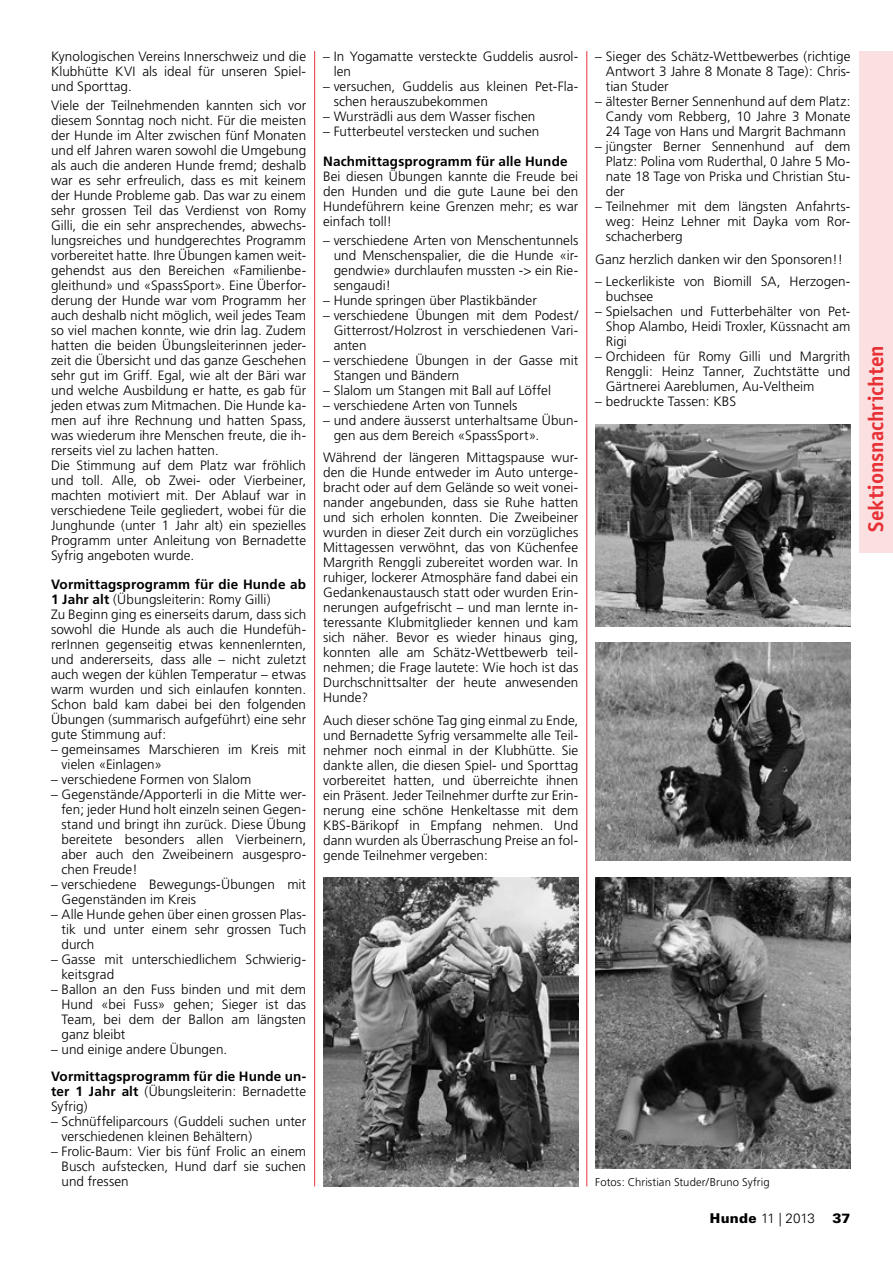
<style>
.page{position:relative;width:893px;height:1263px;background:#fff}
.page>*{position:absolute;margin:0;border:0;box-sizing:border-box;transform-origin:0 0}
.t1{font:700 21.3px "Officina Sans";color:#e73136}
.t2{font:300 13.5px/15px "Frutiger";letter-spacing:.005em;color:#000;text-align:justify}
.t3{font:700 13.5px/15px "Frutiger";letter-spacing:.01em;color:#000;text-align:justify}
.t4{font:300 13.5px "Univers";letter-spacing:-.02em;color:#000}
.t5{font:900 13.5px "Univers";color:#000}
.t6{font:300 11.25px "Frutiger";letter-spacing:.01em;color:#000}
.s1{font-weight:700}
.s2{font-weight:300}
.s3{font-weight:900}
</style>
<div class="page">
<hr style="left:314px;top:51px;width:1px;height:1135px;background:#e73136">
<hr style="left:586px;top:51px;width:1px;height:1135px;background:#e73136">
<div style="left:859px;top:51px;width:34px;height:502px;background:#fbe0e1"></div>
<img style="left:595px;top:424px;width:255px;height:202px">
<img style="left:323px;top:877px;width:255px;height:309px">
<img style="left:595px;top:877px;width:255px;height:291px">
<img style="left:595px;top:642px;width:255px;height:218px">
<p class="t2" style="left:51px;top:49px;width:257px">Kynologischen Vereins Innerschweiz und die Klubhütte KVI als ideal für unseren Spiel&shy;und Sporttag.</p>
<p class="t2" style="left:51px;top:98px;width:257px;text-align:left">Viele der Teilnehmenden kannten sich vor diesem Sonntag noch nicht. Für die meisten der Hunde im Alter zwischen fünf Monaten und elf Jahren waren sowohl die Umgebung als auch die anderen Hunde fremd; deshalb war es sehr erfreulich, dass es mit keinem der Hunde Probleme gab. Das war zu einem sehr grossen Teil das Verdienst von Romy Gilli, die ein sehr ansprechendes, abwechs&shy;lungsreiches und hundgerechtes Programm vorbereitet hatte. Ihre Übungen kamen weit&shy;gehendst aus den Bereichen «Familienbe&shy;gleithund» und «SpassSport». Eine Überfor&shy;derung der Hunde war vom Programm her auch deshalb nicht möglich, weil jedes Team so viel machen konnte, wie drin lag. Zudem hatten die beiden Übungsleiterinnen jeder&shy;zeit die Übersicht und das ganze Geschehen sehr gut im Griff. Egal, wie alt der Bäri war und welche Ausbildung er hatte, es gab für jeden etwas zum Mitmachen. Die Hunde ka&shy;men auf ihre Rechnung und hatten Spass, was wiederum ihre Menschen freute, die ih&shy;rerseits viel zu lachen hatten.<br>Die Stimmung auf dem Platz war fröhlich und toll. Alle, ob Zwei- oder Vierbeiner, machten motiviert mit. Der Ablauf war in verschiedene Teile gegliedert, wobei für die Junghunde (unter 1 Jahr alt) ein spezielles Programm unter Anleitung von Bernadette Syfrig angeboten wurde.</p>
<p class="t2" style="left:51px;top:577px;width:257px;text-align:left"><span class="s1">Vormittagsprogramm für die Hunde ab 1 Jahr alt</span> (Übungsleiterin: Romy Gilli)<br>Zu Beginn ging es einerseits darum, dass sich sowohl die Hunde als auch die Hundefüh&shy;rerInnen gegenseitig etwas kennenlernten, und andererseits, dass alle – nicht zuletzt auch wegen der kühlen Temperatur – etwas warm wurden und sich einlaufen konnten.<br>Schon bald kam dabei bei den folgenden Übungen (summarisch aufgeführt) eine sehr gute Stimmung auf:</p>
<p class="t2" style="left:62px;top:742px;width:246px;text-indent:-11px">– gemeinsames Marschieren im Kreis mit vielen «Einlagen»</p>
<p class="t2" style="left:51px;top:772px;width:202px">– verschiedene Formen von Slalom</p>
<p class="t2" style="left:62px;top:787px;width:246px;text-indent:-11px">– Gegenstände/Apporterli in die Mitte wer&shy;fen; jeder Hund holt einzeln seinen Gegen&shy;stand und bringt ihn zurück. Diese Übung bereitete besonders allen Vierbeinern, aber auch den Zweibeinern ausgespro&shy;chen Freude!</p>
<p class="t2" style="left:62px;top:877px;width:246px;text-indent:-11px">– verschiedene Bewegungs-Übungen mit<br>Gegenständen im Kreis</p>
<p class="t2" style="left:62px;top:907px;width:246px;text-indent:-11px">– Alle Hunde gehen über einen grossen Plas&shy;tik und unter einem sehr grossen Tuch durch</p>
<p class="t2" style="left:62px;top:952px;width:246px;text-indent:-11px">– Gasse mit unterschiedlichem Schwierig&shy;keitsgrad</p>
<p class="t2" style="left:62px;top:982px;width:246px;text-indent:-11px">– Ballon an den Fuss binden und mit dem Hund «bei Fuss» gehen; Sieger ist das Team, bei dem der Ballon am längsten ganz bleibt</p>
<p class="t2" style="left:51px;top:1042px;width:178px">– und einige andere Übungen.</p>
<p class="t3" style="left:51px;top:1069px;width:257px">Vormittagsprogramm für die Hunde un&shy;ter 1 Jahr alt <span class="s2">(Übungsleiterin: Bernadette Syfrig)</span></p>
<p class="t2" style="left:62px;top:1114px;width:246px;text-indent:-11px">– Schnüffeliparcours (Guddeli suchen unter verschiedenen kleinen Behältern)</p>
<p class="t2" style="left:62px;top:1144px;width:246px;text-indent:-11px">– Frolic-Baum: Vier bis fünf Frolic an einem Busch aufstecken, Hund darf sie suchen und fressen</p>
<p class="t2" style="left:334px;top:49px;width:246px;text-indent:-11px">– In Yogamatte versteckte Guddelis ausrol&shy;len</p>
<p class="t2" style="left:334px;top:79px;width:246px;text-indent:-11px">– versuchen, Guddelis aus kleinen Pet-Fla&shy;schen herauszubekommen</p>
<p class="t2" style="left:323px;top:109px;width:214px">– Wursträdli aus dem Wasser fischen</p>
<p class="t2" style="left:323px;top:124px;width:218px">– Futterbeutel verstecken und suchen</p>
<p class="t3" style="left:323px;top:154px;width:246px">Nachmittagsprogramm für alle Hunde</p>
<p class="t2" style="left:323px;top:169px;width:257px">Bei diesen Übungen kannte die Freude bei den Hunden und die gute Laune bei den Hundeführern keine Grenzen mehr; es war einfach toll!</p>
<p class="t2" style="left:334px;top:233px;width:246px;text-indent:-11px">– verschiedene Arten von Menschentunnels und Menschenspalier, die die Hunde «ir&shy;gendwie» durchlaufen mussten -&gt; ein Rie&shy;sengaudi!</p>
<p class="t2" style="left:323px;top:293px;width:215px">– Hunde springen über Plastikbänder</p>
<p class="t2" style="left:334px;top:308px;width:246px;text-indent:-11px">– verschiedene Übungen mit dem Podest/ Gitterrost/Holzrost in verschiedenen Vari&shy;anten</p>
<p class="t2" style="left:334px;top:353px;width:246px;text-indent:-11px">– verschiedene Übungen in der Gasse mit<br>Stangen und Bändern</p>
<p class="t2" style="left:323px;top:383px;width:229px">– Slalom um Stangen mit Ball auf Löffel</p>
<p class="t2" style="left:323px;top:398px;width:196px">– verschiedene Arten von Tunnels</p>
<p class="t2" style="left:334px;top:413px;width:246px;text-indent:-11px">– und andere äusserst unterhaltsame Übun&shy;gen aus dem Bereich «SpassSport».</p>
<p class="t2" style="left:323px;top:450px;width:257px">Während der längeren Mittagspause wur&shy;den die Hunde entweder im Auto unterge&shy;bracht oder auf dem Gelände so weit vonei&shy;nander angebunden, dass sie Ruhe hatten und sich erholen konnten. Die Zweibeiner wurden in dieser Zeit durch ein vorzügliches Mittagessen verwöhnt, das von Küchenfee Margrith Renggli zubereitet worden war. In ruhiger, lockerer Atmosphäre fand dabei ein Gedankenaustausch statt oder wurden Erin&shy;nerungen aufgefrischt – und man lernte in&shy;teressante Klubmitglieder kennen und kam sich näher. Bevor es wieder hinaus ging, konnten alle am Schätz-Wettbewerb teil&shy;nehmen; die Frage lautete: Wie hoch ist das Durchschnittsalter der heute anwesenden Hunde?</p>
<p class="t2" style="left:323px;top:713px;width:257px">Auch dieser schöne Tag ging einmal zu Ende, und Bernadette Syfrig versammelte alle Teil&shy;nehmer noch einmal in der Klubhütte. Sie dankte allen, die diesen Spiel- und Sporttag vorbereitet hatten, und überreichte ihnen ein Präsent. Jeder Teilnehmer durfte zur Erin&shy;nerung eine schöne Henkeltasse mit dem KBS-Bärikopf in Empfang nehmen. Und dann wurden als Überraschung Preise an fol&shy;gende Teilnehmer vergeben:</p>
<p class="t2" style="left:606px;top:49px;width:246px;text-indent:-11px">– Sieger des Schätz-Wettbewerbes (richtige Antwort 3 Jahre 8 Monate 8 Tage): Chris&shy;tian Studer</p>
<p class="t2" style="left:606px;top:94px;width:246px;text-indent:-11px">– ältester Berner Sennenhund auf dem Platz:<br>Candy vom Rebberg, 10 Jahre 3 Monate 24 Tage von Hans und Margrit Bachmann</p>
<p class="t2" style="left:606px;top:139px;width:246px;text-indent:-11px">– jüngster Berner Sennenhund auf dem Platz: Polina vom Ruderthal, 0 Jahre 5 Mo&shy;nate 18 Tage von Priska und Christian Stu&shy;der</p>
<p class="t2" style="left:606px;top:199px;width:246px;text-indent:-11px">– Teilnehmer mit dem längsten Anfahrts&shy;weg: Heinz Lehner mit Dayka vom Ror&shy;schacherberg</p>
<p class="t2" style="left:595px;top:252px;width:249px">Ganz herzlich danken wir den Sponsoren!!</p>
<p class="t2" style="left:606px;top:274px;width:246px;text-indent:-11px">– Leckerlikiste von Biomill SA, Herzogen&shy;buchsee</p>
<p class="t2" style="left:606px;top:304px;width:246px;text-indent:-11px">– Spielsachen und Futterbehälter von Pet-Shop Alambo, Heidi Troxler, Küssnacht am Rigi</p>
<p class="t2" style="left:606px;top:349px;width:246px;text-indent:-11px">– Orchideen für Romy Gilli und Margrith Renggli: Heinz Tanner, Zuchtstätte und Gärtnerei Aareblumen, Au-Veltheim</p>
<p class="t2" style="left:595px;top:394px;width:142px">– bedruckte Tassen: KBS</p>
<p class="t6" style="left:595px;top:1176px;width:176px">Fotos: Christian Studer/Bruno Syfrig</p>
<p class="t4" style="left:710px;top:1210px;width:107px"><span class="s3">Hunde</span> 11 | 2013</p>
<p class="t5" style="left:832px;top:1209px;width:20px">37</p>
<h1 class="t1" style="left:863px;top:531px;width:188px;rotate:-90deg">Sektionsnachrichten</h1>
</div>
